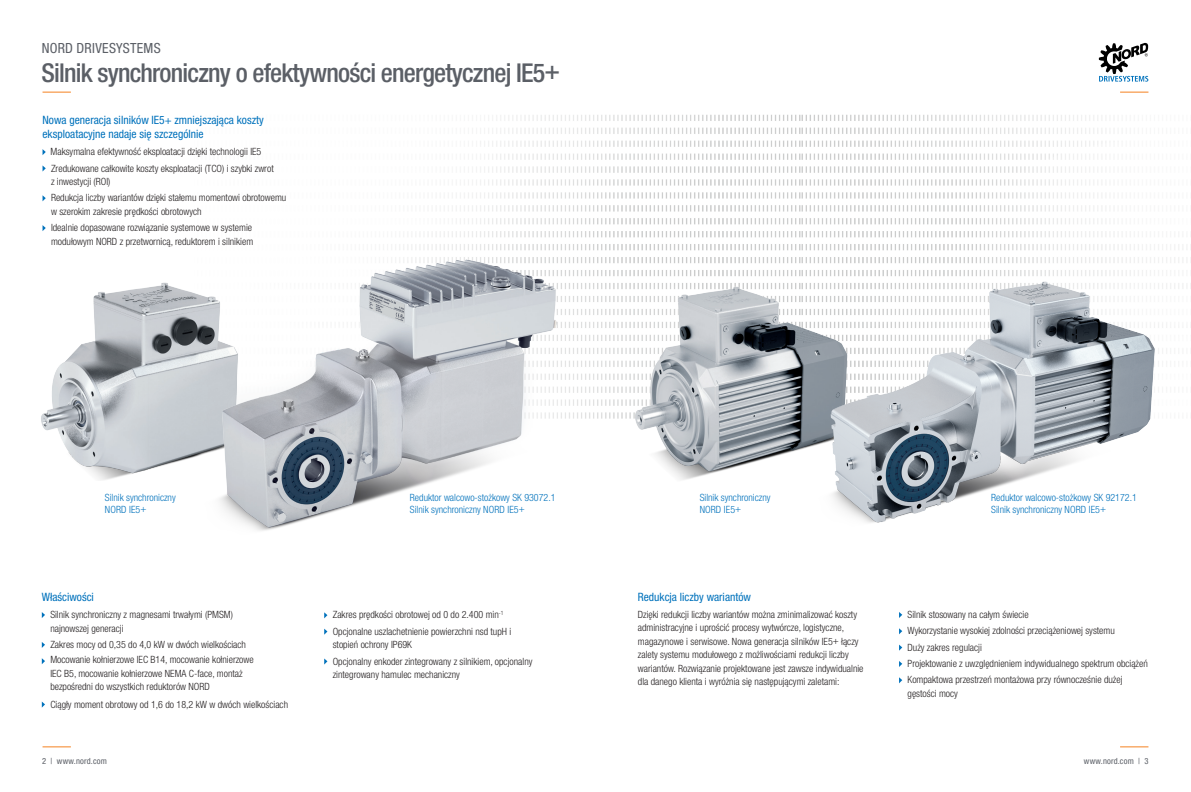
<style>
.page{position:relative;width:1191px;height:792px;background:#fff}
.page>*{position:absolute;margin:0;border:0;box-sizing:border-box;transform-origin:0 0}
.t1{font:500 condensed 26px "Helvetica Neue LT Pro";letter-spacing:-.03em;color:#5b5f66}
.t2{font:condensed 14px "Helvetica Neue LT Std";letter-spacing:.02em;color:#5b5f66}
.t3{font:condensed 11.5px/13.5px "Helvetica Neue LT Pro";color:#0072bc}
.t4{font:300 condensed 10px/13.5px "Helvetica Neue LT Pro";color:#231f20}
.t5{font:300 condensed 10px/12px "Helvetica Neue LT Pro";color:#0072bc}
.t6{font:condensed 8.5px "Helvetica Neue LT Std";letter-spacing:.02em;color:#5b5f66}
</style>
<div class="page">
<img style="left:480px;top:115px;width:179px;height:84px">
<img style="left:955px;top:115px;width:147px;height:19px">
<div style="left:61px;top:95px;width:471px;height:262px;background:#fff;border-radius:50%"></div>
<svg style="left:992px;top:140px;width:191px;height:132px"></svg>
<svg style="left:586px;top:85px;width:443px;height:247px"></svg>
<img style="left:41px;top:287px;width:109px;height:193px">
<img style="left:150px;top:204px;width:516px;height:327px">
<img style="left:549px;top:271px;width:380px;height:221px">
<img style="left:806px;top:272px;width:377px;height:251px">
<svg style="left:43px;top:746px;width:28px;height:1px"></svg>
<svg style="left:1120px;top:746px;width:28px;height:1px"></svg>
<svg style="left:43px;top:92px;width:28px;height:1px"></svg>
<svg style="left:1120px;top:92px;width:28px;height:1px"></svg>
<svg style="left:1098px;top:43px;width:50px;height:39px"></svg>
<svg style="left:43px;top:149px;width:3px;height:6px"></svg>
<svg style="left:43px;top:195px;width:3px;height:6px"></svg>
<svg style="left:43px;top:225px;width:3px;height:6px"></svg>
<svg style="left:899px;top:612px;width:3px;height:6px"></svg>
<svg style="left:899px;top:628px;width:3px;height:6px"></svg>
<svg style="left:899px;top:645px;width:3px;height:6px"></svg>
<svg style="left:899px;top:661px;width:3px;height:6px"></svg>
<svg style="left:899px;top:677px;width:3px;height:6px"></svg>
<svg style="left:42px;top:612px;width:3px;height:6px"></svg>
<svg style="left:42px;top:642px;width:3px;height:6px"></svg>
<svg style="left:42px;top:658px;width:3px;height:6px"></svg>
<svg style="left:42px;top:702px;width:3px;height:6px"></svg>
<svg style="left:324px;top:612px;width:3px;height:6px"></svg>
<svg style="left:324px;top:629px;width:3px;height:6px"></svg>
<svg style="left:324px;top:659px;width:3px;height:6px"></svg>
<p class="t2" style="left:42px;top:40px;width:120px">NORD DRIVESYSTEMS</p>
<p class="t1" style="left:41px;top:57px;width:520px">Silnik synchroniczny o efektywności energetycznej IE5+</p>
<p class="t3" style="left:43px;top:113px;width:223px">Nowa generacja silników IE5+ zmniejszająca koszty eksploatacyjne nadaje się szczególnie</p>
<p class="t4" style="left:51px;top:145px;width:212px">Maksymalna efektywność eksploatacji dzięki technologii IE5</p>
<p class="t4" style="left:51px;top:161px;width:224px">Zredukowane całkowite koszty eksploatacji (TCO) i szybki zwrot z inwestycji (ROI)</p>
<p class="t4" style="left:51px;top:191px;width:237px">Redukcja liczby wariantów dzięki stałemu momentowi obrotowemu w szerokim zakresie prędkości obrotowych</p>
<p class="t4" style="left:51px;top:221px;width:204px">Idealnie dopasowane rozwiązanie systemowe w systemie modułowym NORD z przetwornicą, reduktorem i silnikiem</p>
<p class="t5" style="left:105px;top:492px;width:72px">Silnik synchroniczny<br>NORD IE5+</p>
<p class="t5" style="left:991px;top:491px;width:147px">Reduktor walcowo-stożkowy SK 92172.1</p>
<p class="t5" style="left:410px;top:491px;width:147px">Reduktor walcowo-stożkowy SK 93072.1</p>
<p class="t5" style="left:410px;top:503px;width:116px">Silnik synchroniczny NORD IE5+</p>
<p class="t5" style="left:699px;top:492px;width:72px">Silnik synchroniczny<br>NORD IE5+</p>
<p class="t5" style="left:991px;top:503px;width:116px">Silnik synchroniczny NORD IE5+</p>
<p class="t3" style="left:42px;top:590px;width:54px">Właściwości</p>
<p class="t4" style="left:50px;top:608px;width:184px">Silnik synchroniczny z magnesami trwałymi (PMSM) najnowszej generacji</p>
<p class="t4" style="left:50px;top:638px;width:197px">Zakres mocy od 0,35 do 4,0 kW w dwóch wielkościach</p>
<p class="t4" style="left:50px;top:653px;width:205px">Mocowanie kołnierzowe IEC B14, mocowanie kołnierzowe<br>IEC B5, mocowanie kołnierzowe NEMA C-face, montaż bezpośredni do wszystkich reduktorów NORD</p>
<p class="t4" style="left:50px;top:697px;width:239px">Ciągły moment obrotowy od 1,6 do 18,2 kW w dwóch wielkościach</p>
<p class="t4" style="left:333px;top:607px;width:180px;line-height:16.3px">Zakres prędkości obrotowej od 0 do 2.400 min<sup>-1<br></sup>Opcjonalne uszlachetnienie powierzchni nsd tupH i</p>
<p class="t4" style="left:333px;top:636px;width:201px;line-height:16.3px">stopień ochrony IP69K<br>Opcjonalny enkoder zintegrowany z silnikiem, opcjonalny</p>
<p class="t4" style="left:333px;top:668px;width:129px">zintegrowany hamulec mechaniczny</p>
<p class="t3" style="left:638px;top:590px;width:115px">Redukcja liczby wariantów</p>
<p class="t4" style="left:638px;top:608px;width:227px">Dzięki redukcji liczby wariantów można zminimalizować koszty administracyjne i uprościć procesy wytwórcze, logistyczne, magazynowe i serwisowe. Nowa generacja silników IE5+ łączy zalety systemu modułowego z możliwościami redukcji liczby wariantów. Rozwiązanie projektowane jest zawsze indywidualnie dla danego klienta i wyróżnia się następującymi zaletami:</p>
<p class="t4" style="left:907px;top:606px;width:242px;line-height:16.3px">Silnik stosowany na całym świecie<br>Wykorzystanie wysokiej zdolności przeciążeniowej systemu<br>Duży zakres regulacji<br>Projektowanie z uwzględnieniem indywidualnego spektrum obciążeń Kompaktowa przestrzeń montażowa przy równocześnie dużej</p>
<p class="t4" style="left:907px;top:686px;width:52px">gęstości mocy</p>
<p class="t6" style="left:42px;top:756px;width:66px">2 | www.nord.com</p>
<p class="t6" style="left:1083px;top:756px;width:66px">www.nord.com | 3</p>
</div>
